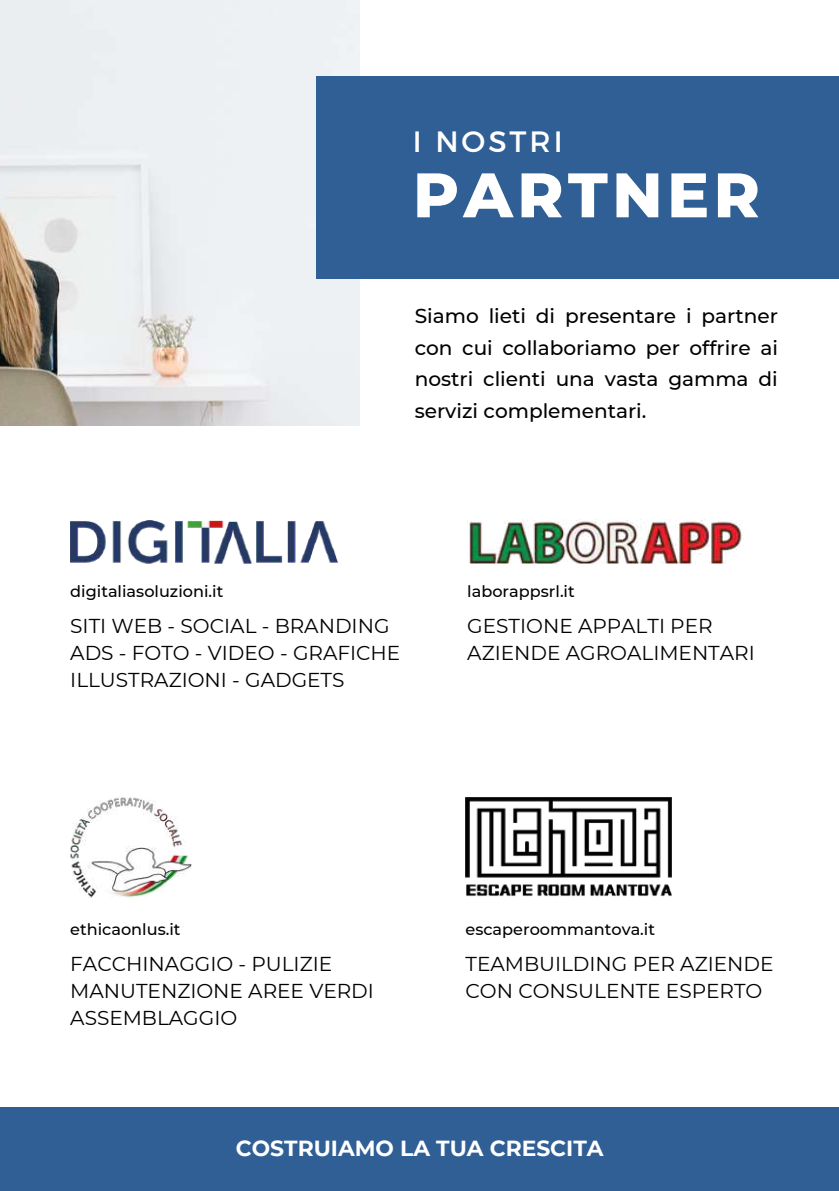
<style>
.page{position:relative;width:839px;height:1191px;background:#fff}
.page>*{position:absolute;margin:0;border:0;box-sizing:border-box;transform-origin:0 0}
.t1{font:800 62.8px "Montserrat";letter-spacing:.07em;color:#fff}
.t2{font:29.4px "Montserrat";letter-spacing:.1em;color:#fff}
.t3{font:700 21.8px "Montserrat";color:#fff}
.t4{font:20px/27px "Montserrat";color:#000}
.t5{font:500 20px/31.6px "Montserrat";color:#000;text-align:justify}
.t6{font:500 16px "Montserrat";color:#000}
</style>
<div class="page">
<img style="left:0;top:0;width:360px;height:425px">
<div style="left:316px;top:77px;width:522px;height:202px;background:#305f95"></div>
<div style="left:0;top:1107px;width:838px;height:84px;background:#305f95"></div>
<img style="left:465px;top:797px;width:206px;height:99px">
<img style="left:70px;top:520px;width:267px;height:44px">
<img style="left:467px;top:520px;width:275px;height:43px">
<img style="left:70px;top:797px;width:122px;height:101px">
<h2 class="t2" style="left:413px;top:123px;width:151px">I NOSTRI</h2>
<h1 class="t1" style="left:413px;top:157px;width:348px">PARTNER</h1>
<p class="t5" style="left:414px;top:300px;width:365px">Siamo lieti di presentare i partner con cui collaboriamo per offrire ai nostri clienti una vasta gamma di servizi complementari.</p>
<p class="t6" style="left:70px;top:582px;width:154px">digitaliasoluzioni.it</p>
<p class="t4" style="left:70px;top:612px;width:331px">SITI WEB - SOCIAL - BRANDING<br>ADS - FOTO - VIDEO - GRAFICHE<br>ILLUSTRAZIONI - GADGETS</p>
<p class="t6" style="left:467px;top:581px;width:109px">laborappsrl.it</p>
<p class="t4" style="left:467px;top:612px;width:289px">GESTIONE APPALTI PER<br>AZIENDE AGROALIMENTARI</p>
<p class="t6" style="left:70px;top:920px;width:112px">ethicaonlus.it</p>
<p class="t4" style="left:70px;top:950px;width:305px">FACCHINAGGIO - PULIZIE<br>MANUTENZIONE AREE VERDI<br>ASSEMBLAGGIO</p>
<p class="t6" style="left:465px;top:920px;width:191px">escaperoommantova.it</p>
<p class="t4" style="left:465px;top:950px;width:309px">TEAMBUILDING PER AZIENDE<br>CON CONSULENTE ESPERTO</p>
<p class="t3" style="left:236px;top:1135px;width:369px">COSTRUIAMO LA TUA CRESCITA</p>
</div>
